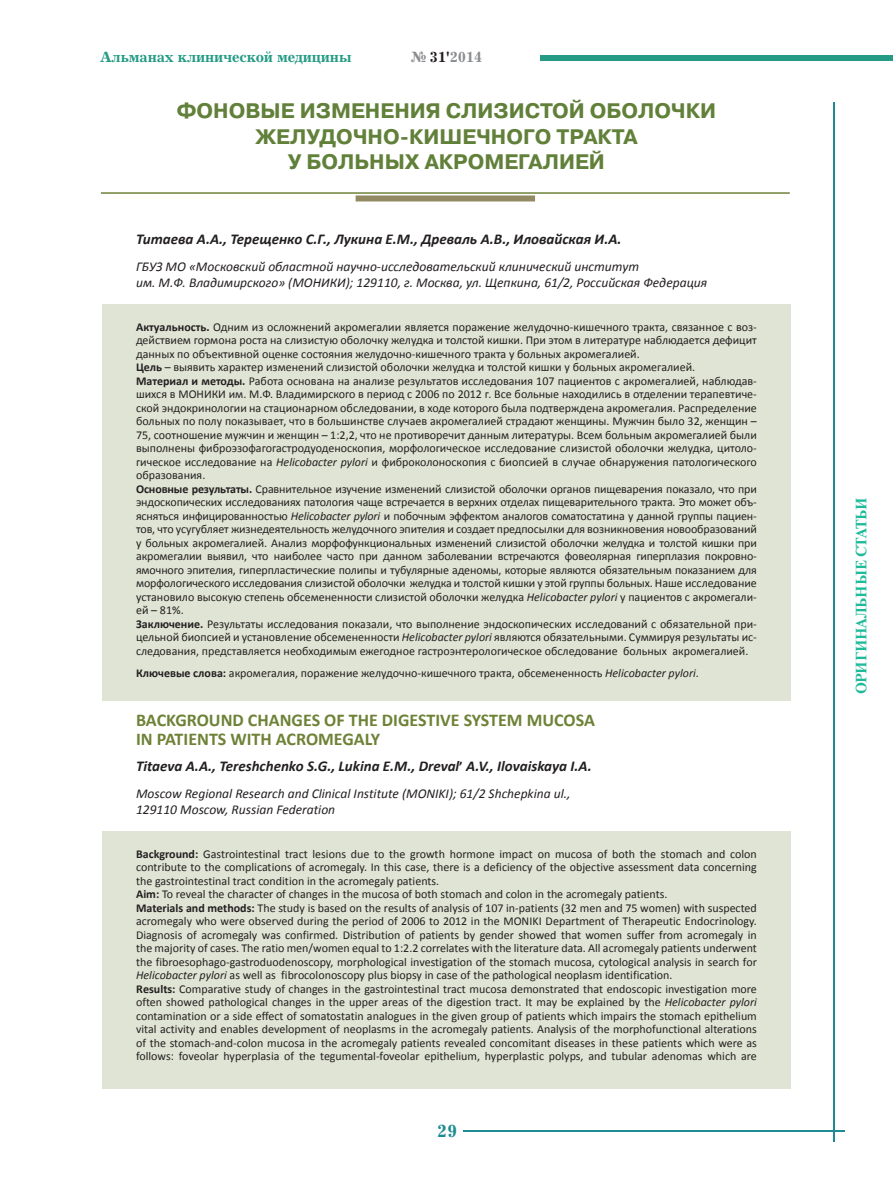
<style>
.page{position:relative;width:893px;height:1191px;background:#fff}
.page>*{position:absolute;margin:0;border:0;box-sizing:border-box;transform-origin:0 0}
.t1{font:700 21px/25.2px "Pragmatica C";color:#618039;text-align:center}
.t2{font:700 18px/19.5px "Calibri";color:#6e8237}
.t3{font:700 18px "Excelsior LT Std";color:#1e8a91}
.t4{font:italic 700 15px "Calibri";color:#231f20}
.t5{font:700 15px "Excelsior LT Std";letter-spacing:-.01em;color:#259b85}
.t6{font:700 15px "Newton C";color:#1eba99}
.t7{font:700 15px "Excelsior LT Std";letter-spacing:-.01em;color:#8a8c8f}
.t8{font:italic 13.5px/16.5px "Calibri";color:#231f20}
.t9{font:12px/13.5px "Calibri";color:#231f20}
.s1{color:#231f20}
.s2{font-weight:700}
.s3{font-style:italic}
.s4{font-style:normal;font-size:13.5px}
</style>
<div class="page">
<div style="left:540px;top:55px;width:353px;height:6px;background:#259b85"></div>
<hr style="left:833px;top:102px;width:2px;height:1039px;background:#1e8a91">
<hr style="left:463px;top:1130px;width:381px;height:2px;background:#1e8a91">
<div style="left:102px;top:304px;width:689px;height:397px;background:#e0e4d4"></div>
<hr style="left:101px;top:192px;width:689px;height:2px;background:#6e8237">
<div style="left:356px;top:195px;width:179px;height:6px;background:#928a63"></div>
<div style="left:102px;top:831px;width:689px;height:258px;background:#e0e4d4"></div>
<p class="t5" style="left:100px;top:48px;width:253px">Альманах клинической медицины</p>
<p class="t7" style="left:411px;top:48px;width:73px">№ <span class="s1">31'</span>2014</p>
<h1 class="t1" style="left:177px;top:99px;width:541px">ФОНОВЫЕ ИЗМЕНЕНИЯ СЛИЗИСТОЙ ОБОЛОЧКИ<br>ЖЕЛУДОЧНО-КИШЕЧНОГО ТРАКТА<br>У БОЛЬНЫХ АКРОМЕГАЛИЕЙ</h1>
<p class="t4" style="left:136px;top:230px;width:487px">Титаева А.А., Терещенко С.Г., Лукина Е.М., Древаль А.В., Иловайская И.А.</p>
<p class="t8" style="left:136px;top:257px;width:573px">ГБУЗ МО «Московский областной научно-исследовательский клинический институт<br>им. М.Ф. Владимирского» (МОНИКИ); 129110, г. Москва, ул. Щепкина, 61/2, Российская Федерация</p>
<p class="t9" style="left:136px;top:319px;width:622px"><span class="s2">Актуальность.</span> Одним из осложнений акромегалии является поражение желудочно-кишечного тракта, связанное с воз&shy;действием гормона роста на слизистую оболочку желудка и толстой кишки. При этом в литературе наблюдается дефицит данных по объективной оценке состояния желудочно-кишечного тракта у больных акромегалией.<br><span class="s2">Цель</span> – выявить характер изменений слизистой оболочки желудка и толстой кишки у больных акромегалией.<br><span class="s2">Материал и методы.</span> Работа основана на анализе результатов исследования 107 пациентов с акромегалией, наблюдав&shy;шихся в МОНИКИ им. М.Ф. Владимирского в период с 2006 по 2012 г. Все больные находились в отделении терапевтиче&shy;ской эндокринологии на стационарном обследовании, в ходе которого была подтверждена акромегалия. Распределение больных по полу показывает, что в большинстве случаев акромегалией страдают женщины. Мужчин было 32, женщин – 75, соотношение мужчин и женщин – 1:2,2, что не противоречит данным литературы. Всем больным акромегалией были выполнены фиброэзофагогастродуоденоскопия, морфологическое исследование слизистой оболочки желудка, цитоло&shy;гическое исследование на <span class="s3">Helicobacter pylori</span> и фиброколоноскопия с биопсией в случае обнаружения патологического образования.<br><span class="s2">Основные результаты.</span> Сравнительное изучение изменений слизистой оболочки органов пищеварения показало, что при эндоскопических исследованиях патология чаще встречается в верхних отделах пищеварительного тракта. Это может объ&shy;ясняться инфицированностью <span class="s3">Helicobacter pylori</span> и побочным эффектом аналогов соматостатина у данной группы пациен&shy;тов, что усугубляет жизнедеятельность желудочного эпителия и создает предпосылки для возникновения новообразований у больных акромегалией. Анализ морфофункциональных изменений слизистой оболочки желудка и толстой кишки при акромегалии выявил, что наиболее часто при данном заболевании встречаются фовеолярная гиперплазия покровно&shy;ямочного эпителия, гиперпластические полипы и тубулярные аденомы, которые являются обязательным показанием для морфологического исследования слизистой оболочки желудка и толстой кишки у этой группы больных. Наше исследование установило высокую степень обсемененности слизистой оболочки желудка <span class="s3">Helicobacter pylori</span> у пациентов с акромегали&shy;ей – 81%.<br><span class="s2">Заключение.</span> Результаты исследования показали, что выполнение эндоскопических исследований с обязательной при&shy;цельной биопсией и установление обсемененности <span class="s3">Helicobacter pylori</span> являются обязательными. Суммируя результаты ис&shy;следования, представляется необходимым ежегодное гастроэнтерологическое обследование больных акромегалией.</p>
<p class="t9" style="left:136px;top:665px;width:564px"><span class="s2">Ключевые слова:</span> акромегалия, поражение желудочно-кишечного тракта, обсемененность <span class="s3">Helicobacter pylori</span>.</p>
<h2 class="t2" style="left:136px;top:709px;width:460px">BACKGROUND CHANGES OF THE DIGESTIVE SYSTEM MUCOSA<br>IN PATIENTS WITH ACROMEGALY</h2>
<p class="t4" style="left:136px;top:756px;width:457px">Titaeva A.A., Tereshchenko S.G., Lukina E.M., Dreval<span class="s4">’</span> A.V., Ilovaiskaya I.A.</p>
<p class="t8" style="left:136px;top:784px;width:436px">Moscow Regional Research and Clinical Institute (MONIKI); 61/2 Shchepkina ul.,<br>129110 Moscow, Russian Federation</p>
<p class="t9" style="left:136px;top:846px;width:622px"><span class="s2">Background:</span> Gastrointestinal tract lesions due to the growth hormone impact on mucosa of both the stomach and colon contribute to the complications of acromegaly. In this case, there is a deficiency of the objective assessment data concerning the gastrointestinal tract condition in the acromegaly patients.<br><span class="s2">Aim:</span> To reveal the character of changes in the mucosa of both stomach and colon in the acromegaly patients.<br><span class="s2">Materials and methods:</span> The study is based on the results of analysis of 107 in-patients (32 men and 75 women) with suspected acromegaly who were observed during the period of 2006 to 2012 in the MONIKI Department of Therapeutic Endocrinology.<br>Diagnosis of acromegaly was confirmed. Distribution of patients by gender showed that women suffer from acromegaly in the majority of cases. The ratio men/women equal to 1:2.2 correlates with the literature data. All acromegaly patients underwent the fibroesophago-gastroduodenoscopy, morphological investigation of the stomach mucosa, cytological analysis in search for <span class="s3">Helicobacter pylori</span> as well as fibrocolonoscopy plus biopsy in case of the pathological neoplasm identification.<br><span class="s2">Results:</span> Comparative study of changes in the gastrointestinal tract mucosa demonstrated that endoscopic investigation more often showed pathological changes in the upper areas of the digestion tract. It may be explained by the <span class="s3">Helicobacter pylori </span>contamination or a side effect of somatostatin analogues in the given group of patients which impairs the stomach epithelium vital activity and enables development of neoplasms in the acromegaly patients. Analysis of the morphofunctional alterations of the stomach-and-colon mucosa in the acromegaly patients revealed concomitant diseases in these patients which were as follows: foveolar hyperplasia of the tegumental-foveolar epithelium, hyperplastic polyps, and tubular adenomas which are</p>
<h2 class="t3" style="left:437px;top:1120px;width:22px">29</h2>
<p class="t6" style="left:853px;top:694px;width:198px;rotate:-90deg">ОРИГИНАЛЬНЫЕ СТАТЬИ</p>
</div>
